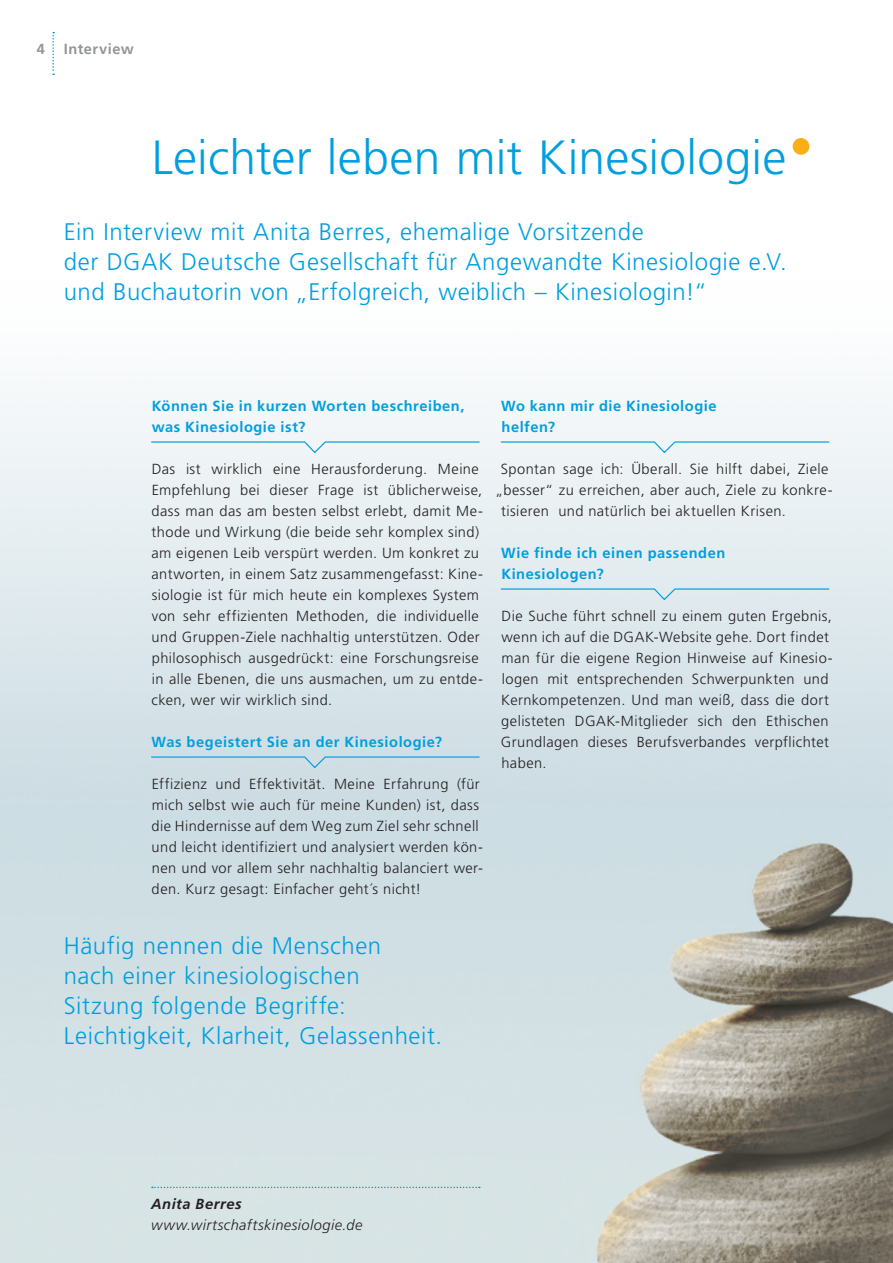
<style>
.page{position:relative;width:893px;height:1263px;background:#fff}
.page>*{position:absolute;margin:0;border:0;box-sizing:border-box;transform-origin:0 0}
.t1{font:300 48px "Frutiger LT Std";letter-spacing:.005em;color:#009fdf}
.t2{font:300 24px/30px "Frutiger LT Std";letter-spacing:.025em;color:#009fdf}
.t3{font:300 14.7px/21px "Frutiger LT Std";letter-spacing:.03em;color:#231f20}
.t4{font:700 14.7px/21px "Frutiger LT Std";letter-spacing:.035em;color:#009fdf}
.t5{font:italic 300 14.7px "Frutiger LT Std";letter-spacing:.03em;color:#231f20}
.t6{font:italic 700 14.7px "Frutiger LT Std";letter-spacing:.04em;color:#231f20}
.t7{font:700 14.7px "Frutiger LT Std";letter-spacing:.035em;color:#939598}
</style>
<div class="page">
<img style="left:0;top:399px;width:893px;height:864px">
<img style="left:576px;top:807px;width:317px;height:456px">
<svg style="left:150px;top:441px;width:331px;height:13px"></svg>
<svg style="left:500px;top:441px;width:330px;height:13px"></svg>
<svg style="left:150px;top:756px;width:331px;height:13px"></svg>
<svg style="left:500px;top:588px;width:330px;height:13px"></svg>
<div style="left:793px;top:138px;width:16px;height:17px;background:#faaf18;border-radius:50%"></div>
<svg style="left:52px;top:32px;width:2px;height:43px"></svg>
<svg style="left:152px;top:1187px;width:328px;height:1px"></svg>
<p class="t7" style="left:37px;top:40px;width:10px">4</p>
<p class="t7" style="left:64px;top:40px;width:72px">Interview</p>
<h1 class="t1" style="left:151px;top:130px;width:637px">Leichter leben mit Kinesiologie</h1>
<h2 class="t2" style="left:64px;top:217px;width:724px">Ein Interview mit Anita Berres, ehemalige Vorsitzende<br>der DGAK Deutsche Gesellschaft für Angewandte Kinesiologie e.V. und Buchautorin von „Erfolgreich, weiblich – Kinesiologin!“</h2>
<p class="t4" style="left:152px;top:395px;width:314px">Können Sie in kurzen Worten beschreiben, was Kinesiologie ist?</p>
<p class="t3" style="left:152px;top:459px;width:333px">Das ist wirklich eine Herausforderung. Meine Empfehlung bei dieser Frage ist üblicherweise, dass man das am besten selbst erlebt, damit Me&shy;thode und Wirkung (die beide sehr komplex sind) am eigenen Leib verspürt werden. Um konkret zu antworten, in einem Satz zusammengefasst: Kine&shy;siologie ist für mich heute ein komplexes System von sehr effizienten Methoden, die individuelle und Gruppen-Ziele nachhaltig unterstützen. Oder philosophisch ausgedrückt: eine Forschungsreise in alle Ebenen, die uns ausmachen, um zu entde&shy;cken, wer wir wirklich sind.</p>
<p class="t4" style="left:152px;top:731px;width:292px">Was begeistert Sie an der Kinesiologie?</p>
<p class="t3" style="left:152px;top:774px;width:333px">Effizienz und Effektivität. Meine Erfahrung (für mich selbst wie auch für meine Kunden) ist, dass die Hindernisse auf dem Weg zum Ziel sehr schnell und leicht identifiziert und analysiert werden kön&shy;nen und vor allem sehr nachhaltig balanciert wer&shy;den. Kurz gesagt: Einfacher geht´s nicht!</p>
<p class="t4" style="left:501px;top:395px;width:217px">Wo kann mir die Kinesiologie helfen?</p>
<p class="t3" style="left:501px;top:459px;width:329px">Spontan sage ich: Überall. Sie hilft dabei, Ziele</p>
<p class="t3" style="left:495px;top:480px;width:339px">„besser“ zu erreichen, aber auch, Ziele zu konkre-</p>
<p class="t3" style="left:501px;top:501px;width:286px">tisieren und natürlich bei aktuellen Krisen.</p>
<p class="t4" style="left:501px;top:542px;width:226px">Wie finde ich einen passenden<br>Kinesiologen?</p>
<p class="t3" style="left:501px;top:606px;width:333px">Die Suche führt schnell zu einem guten Ergebnis, wenn ich auf die DGAK-Website gehe. Dort findet man für die eigene Region Hinweise auf Kinesio&shy;logen mit entsprechenden Schwerpunkten und Kernkompetenzen. Und man weiß, dass die dort gelisteten DGAK-Mitglieder sich den Ethischen Grundlagen dieses Berufsverbandes verpflichtet haben.</p>
<h2 class="t2" style="left:64px;top:931px;width:380px">Häufig nennen die Menschen<br>nach einer kinesiologischen<br>Sitzung folgende Begriffe:<br>Leichtigkeit, Klarheit, Gelassenheit.</h2>
<p class="t6" style="left:151px;top:1195px;width:92px">Anita Berres</p>
<p class="t5" style="left:151px;top:1217px;width:213px">www.wirtschaftskinesiologie.de</p>
</div>
